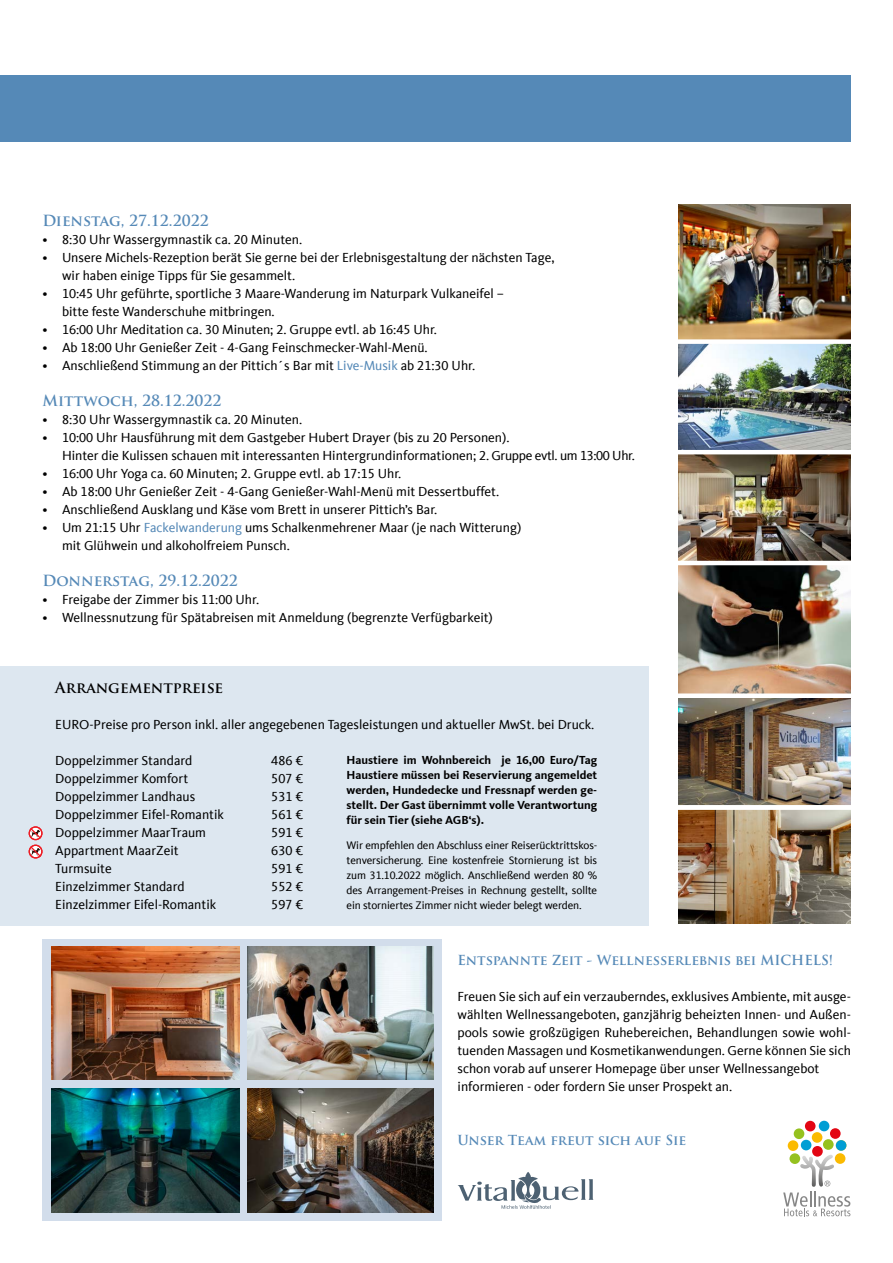
<style>
.page{position:relative;width:893px;height:1263px;background:#fff}
.page>*{position:absolute;margin:0;border:0;box-sizing:border-box;transform-origin:0 0}
.t1{font:700 15px "Trajan Pro";color:#5589b7}
.t2{font:700 15px "Trajan Pro";color:#000}
.t3{font:13.5px/18px "CDU Kievit Tab";color:#000}
.t4{font:700 13.5px "Trajan Pro";color:#5589b7}
.t5{font:700 12px/15px "CDU Kievit Tab";color:#000;text-align:justify}
.t6{font:11.25px/15px "CDU Kievit Tab";letter-spacing:-.01em;color:#000;text-align:justify}
.s1{color:#5589b7}
</style>
<div class="page">
<img style="left:678px;top:344px;width:172px;height:106px">
<img style="left:679px;top:454px;width:171px;height:107px">
<div style="left:835px;top:1153px;width:10px;height:11px;background:#fbba00;border-radius:50%"></div>
<div style="left:836px;top:1140px;width:10px;height:11px;background:#009ed4;border-radius:50%"></div>
<div style="left:830px;top:1128px;width:11px;height:11px;background:#e30613;border-radius:50%"></div>
<div style="left:819px;top:1121px;width:10px;height:10px;background:#009ed4;border-radius:50%"></div>
<div style="left:805px;top:1121px;width:10px;height:10px;background:#e30613;border-radius:50%"></div>
<div style="left:794px;top:1128px;width:10px;height:11px;background:#95c11f;border-radius:50%"></div>
<div style="left:788px;top:1140px;width:10px;height:11px;background:#fbba00;border-radius:50%"></div>
<svg style="left:789px;top:1153px;width:11px;height:11px"></svg>
<div style="left:801px;top:1140px;width:10px;height:10px;background:#009ed4;border-radius:50%"></div>
<div style="left:812px;top:1132px;width:10px;height:11px;background:#fbba00;border-radius:50%"></div>
<div style="left:812px;top:1146px;width:11px;height:10px;background:#e30613;border-radius:50%"></div>
<div style="left:823px;top:1139px;width:11px;height:11px;background:#95c11f;border-radius:50%"></div>
<svg style="left:783px;top:1155px;width:67px;height:61px"></svg>
<img style="left:679px;top:810px;width:172px;height:113px">
<img style="left:679px;top:565px;width:172px;height:128px">
<img style="left:679px;top:698px;width:171px;height:107px">
<img style="left:678px;top:204px;width:172px;height:135px">
<svg style="left:43px;top:939px;width:399px;height:281px;background:#c8d1dc"></svg>
<div style="left:0;top:666px;width:648px;height:259px;background:#dde7f0"></div>
<svg style="left:458px;top:1172px;width:135px;height:37px"></svg>
<div style="left:0;top:75px;width:850px;height:67px;background:#5589b7"></div>
<img style="left:248px;top:947px;width:186px;height:133px">
<img style="left:248px;top:1088px;width:186px;height:124px">
<img style="left:51px;top:947px;width:189px;height:133px">
<img style="left:51px;top:1088px;width:189px;height:124px">
<svg style="left:29px;top:826px;width:14px;height:32px"></svg>
<p class="t1" style="left:43px;top:211px;width:168px">Dienstag, 27.12.2022</p>
<p class="t3" style="left:43px;top:230px;width:261px">• 8:30 Uhr Wassergymnastik ca. 20 Minuten.</p>
<p class="t3" style="left:62px;top:248px;width:494px;text-indent:-19px">• Unsere Michels-Rezeption berät Sie gerne bei der Erlebnisgestaltung der nächsten Tage, wir haben einige Tipps für Sie gesammelt.</p>
<p class="t3" style="left:62px;top:284px;width:443px;text-indent:-19px">• 10:45 Uhr geführte, sportliche 3 Maare-Wanderung im Naturpark Vulkaneifel – bitte feste Wanderschuhe mitbringen.</p>
<p class="t3" style="left:43px;top:320px;width:396px">• 16:00 Uhr Meditation ca. 30 Minuten; 2. Gruppe evtl. ab 16:45 Uhr.</p>
<p class="t3" style="left:43px;top:338px;width:387px">• Ab 18:00 Uhr Genießer Zeit - 4-Gang Feinschmecker-Wahl-Menü.</p>
<p class="t3" style="left:43px;top:356px;width:434px">• Anschließend Stimmung an der Pittich´s Bar mit <span class="s1">Live-Musik</span> ab 21:30 Uhr.</p>
<p class="t1" style="left:43px;top:391px;width:181px">Mittwoch, 28.12.2022</p>
<p class="t3" style="left:43px;top:410px;width:261px">• 8:30 Uhr Wassergymnastik ca. 20 Minuten.</p>
<p class="t3" style="left:62px;top:428px;width:574px;text-indent:-19px">• 10:00 Uhr Hausführung mit dem Gastgeber Hubert Drayer (bis zu 20 Personen).<br>Hinter die Kulissen schauen mit interessanten Hintergrundinformationen; 2. Gruppe evtl. um 13:00 Uhr.</p>
<p class="t3" style="left:43px;top:464px;width:360px">• 16:00 Uhr Yoga ca. 60 Minuten; 2. Gruppe evtl. ab 17:15 Uhr.</p>
<p class="t3" style="left:43px;top:482px;width:458px">• Ab 18:00 Uhr Genießer Zeit - 4-Gang Genießer-Wahl-Menü mit Dessertbuffet.</p>
<p class="t3" style="left:43px;top:500px;width:396px">• Anschließend Ausklang und Käse vom Brett in unserer Pittich’s Bar.</p>
<p class="t3" style="left:62px;top:518px;width:461px;text-indent:-19px">• Um 21:15 Uhr <span class="s1">Fackelwanderung</span> ums Schalkenmehrener Maar (je nach Witterung) mit Glühwein und alkoholfreiem Punsch.</p>
<p class="t1" style="left:43px;top:571px;width:197px">Donnerstag, 29.12.2022</p>
<p class="t3" style="left:43px;top:590px;width:218px">• Freigabe der Zimmer bis 11:00 Uhr.</p>
<p class="t3" style="left:43px;top:608px;width:452px">• Wellnessnutzung für Spätabreisen mit Anmeldung (begrenzte Verfügbarkeit)</p>
<p class="t2" style="left:55px;top:678px;width:169px">Arrangementpreise</p>
<p class="t3" style="left:55px;top:716px;width:541px">EURO-Preise pro Person inkl. aller angegebenen Tagesleistungen und aktueller MwSt. bei Druck.</p>
<p class="t3" style="left:55px;top:752px;width:139px">Doppelzimmer Standard</p>
<p class="t3" style="left:271px;top:752px;width:33px">486 €</p>
<p class="t3" style="left:55px;top:770px;width:134px">Doppelzimmer Komfort</p>
<p class="t3" style="left:271px;top:770px;width:33px">507 €</p>
<p class="t3" style="left:55px;top:788px;width:141px">Doppelzimmer Landhaus</p>
<p class="t3" style="left:271px;top:788px;width:33px">531 €</p>
<p class="t3" style="left:55px;top:806px;width:170px">Doppelzimmer Eifel-Romantik</p>
<p class="t3" style="left:271px;top:806px;width:33px">561 €</p>
<p class="t3" style="left:55px;top:824px;width:152px">Doppelzimmer MaarTraum</p>
<p class="t3" style="left:271px;top:824px;width:33px">591 €</p>
<p class="t3" style="left:55px;top:842px;width:125px">Appartment MaarZeit</p>
<p class="t3" style="left:271px;top:842px;width:33px">630 €</p>
<p class="t3" style="left:55px;top:860px;width:58px">Turmsuite</p>
<p class="t3" style="left:271px;top:860px;width:33px">591 €</p>
<p class="t3" style="left:55px;top:878px;width:131px">Einzelzimmer Standard</p>
<p class="t3" style="left:271px;top:878px;width:33px">552 €</p>
<p class="t3" style="left:55px;top:896px;width:162px">Einzelzimmer Eifel-Romantik</p>
<p class="t3" style="left:271px;top:896px;width:33px">597 €</p>
<p class="t5" style="left:347px;top:752px;width:252px">Haustiere im Wohnbereich je 16,00 Euro/Tag Haustiere müssen bei Reservierung angemeldet werden, Hundedecke und Fressnapf werden ge&shy;stellt. Der Gast übernimmt volle Verantwortung für sein Tier (siehe AGB‘s).</p>
<p class="t6" style="left:347px;top:838px;width:252px">Wir empfehlen den Abschluss einer Reiserücktrittskos&shy;tenversicherung. Eine kostenfreie Stornierung ist bis zum 31.10.2022 möglich. Anschließend werden 80 % des Arrangement-Preises in Rechnung gestellt, sollte ein storniertes Zimmer nicht wieder belegt werden.</p>
<p class="t4" style="left:458px;top:952px;width:377px">Entspannte Zeit - Wellnesserlebnis bei MICHELS!</p>
<p class="t3" style="left:458px;top:988px;width:395px">Freuen Sie sich auf ein verzauberndes, exklusives Ambiente, mit ausge&shy;wählten Wellnessangeboten, ganzjährig beheizten Innen- und Außen&shy;pools sowie großzügigen Ruhebereichen, Behandlungen sowie wohl&shy;tuenden Massagen und Kosmetikanwendungen. Gerne können Sie sich schon vorab auf unserer Homepage über unser Wellnessangebot informieren - oder fordern Sie unser Prospekt an.</p>
<p class="t4" style="left:458px;top:1132px;width:230px">Unser Team freut sich auf Sie</p>
</div>
